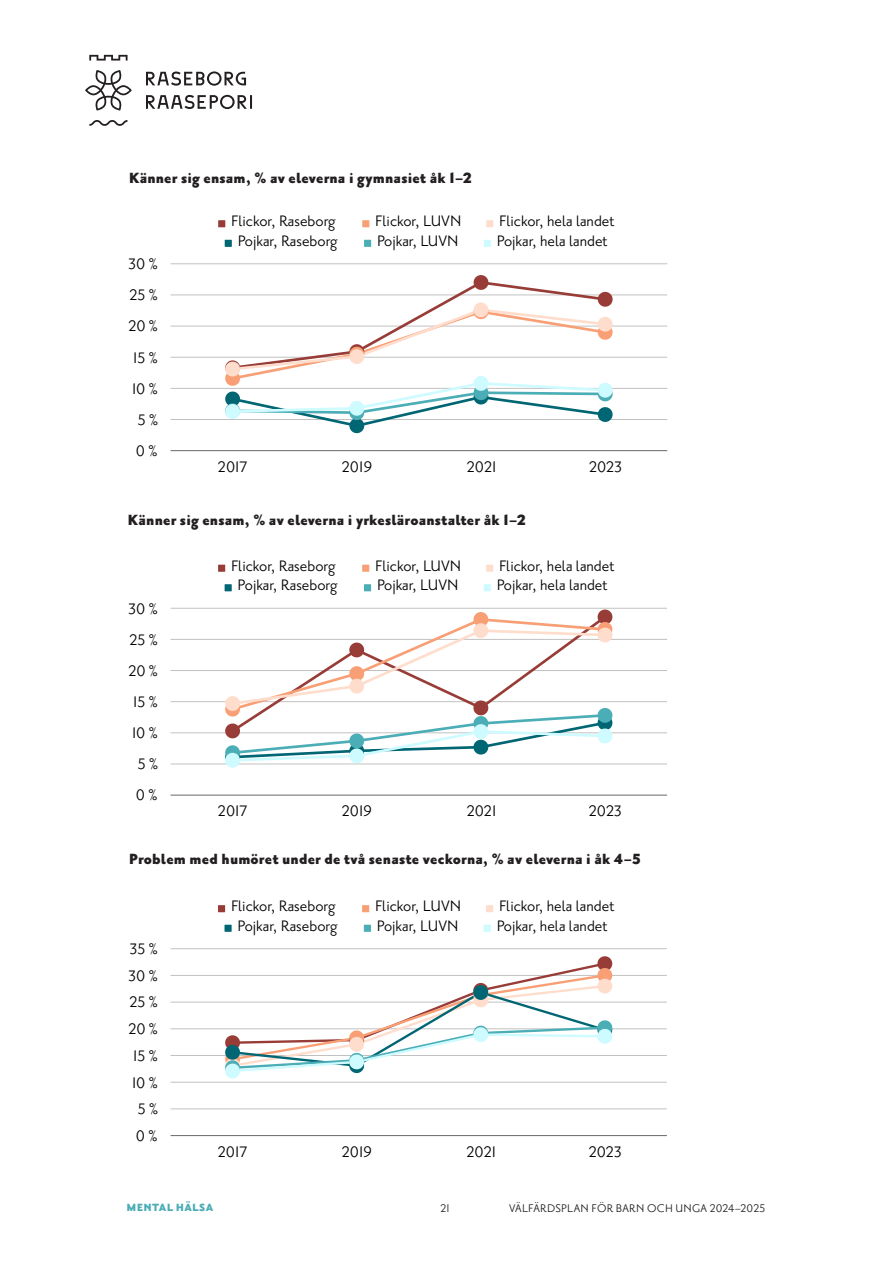
<style>
.page{position:relative;width:893px;height:1263px;background:#fff}
.page>*{position:absolute;margin:0;border:0;box-sizing:border-box;transform-origin:0 0}
.t1{font:18.45px "Priori Sans OT";color:#000}
.T_Rubrik{font:900 18px "Priori Sans OT";letter-spacing:.01em;color:#231f20}
.t2{font:13.5px "Priori Sans OT";letter-spacing:.02em;color:#231f20}
.Styckesubrik{font:900 12.75px "Priori Sans OT";letter-spacing:.025em;color:#4badb6}
</style>
<div class="page">
<svg style="left:85px;top:55px;width:167px;height:71px"></svg>
<svg style="left:218px;top:565px;width:7px;height:7px"></svg>
<svg style="left:362px;top:565px;width:7px;height:7px"></svg>
<svg style="left:486px;top:565px;width:7px;height:7px"></svg>
<svg style="left:225px;top:584px;width:7px;height:7px"></svg>
<svg style="left:364px;top:584px;width:7px;height:7px"></svg>
<svg style="left:484px;top:584px;width:7px;height:7px"></svg>
<hr style="left:171px;top:764px;width:496px;height:1px;background:#000">
<hr style="left:171px;top:732px;width:496px;height:1px;background:#000">
<hr style="left:171px;top:701px;width:496px;height:1px;background:#000">
<hr style="left:171px;top:670px;width:496px;height:1px;background:#000">
<hr style="left:171px;top:639px;width:496px;height:1px;background:#000">
<hr style="left:171px;top:608px;width:496px;height:1px;background:#000">
<hr style="left:171px;top:795px;width:496px;height:1px;background:#000">
<svg style="left:225px;top:609px;width:387px;height:159px"></svg>
<svg style="left:218px;top:905px;width:7px;height:7px"></svg>
<svg style="left:362px;top:905px;width:7px;height:7px"></svg>
<svg style="left:486px;top:905px;width:7px;height:7px"></svg>
<svg style="left:225px;top:925px;width:7px;height:7px"></svg>
<svg style="left:364px;top:925px;width:7px;height:7px"></svg>
<svg style="left:484px;top:925px;width:7px;height:7px"></svg>
<hr style="left:171px;top:1108px;width:496px;height:1px;background:#000">
<hr style="left:171px;top:1082px;width:496px;height:1px;background:#000">
<hr style="left:171px;top:1055px;width:496px;height:1px;background:#000">
<hr style="left:171px;top:1028px;width:496px;height:1px;background:#000">
<hr style="left:171px;top:1002px;width:496px;height:1px;background:#000">
<hr style="left:171px;top:975px;width:496px;height:1px;background:#000">
<hr style="left:171px;top:948px;width:496px;height:1px;background:#000">
<hr style="left:171px;top:1135px;width:496px;height:1px;background:#000">
<svg style="left:225px;top:956px;width:387px;height:122px"></svg>
<svg style="left:218px;top:220px;width:7px;height:7px"></svg>
<svg style="left:362px;top:220px;width:7px;height:7px"></svg>
<svg style="left:486px;top:220px;width:7px;height:7px"></svg>
<svg style="left:225px;top:240px;width:7px;height:7px"></svg>
<svg style="left:364px;top:240px;width:7px;height:7px"></svg>
<svg style="left:484px;top:240px;width:7px;height:7px"></svg>
<hr style="left:171px;top:419px;width:496px;height:1px;background:#000">
<hr style="left:171px;top:388px;width:496px;height:1px;background:#000">
<hr style="left:171px;top:357px;width:496px;height:1px;background:#000">
<hr style="left:171px;top:326px;width:496px;height:1px;background:#000">
<hr style="left:171px;top:295px;width:496px;height:1px;background:#000">
<hr style="left:171px;top:263px;width:496px;height:1px;background:#000">
<hr style="left:171px;top:450px;width:496px;height:1px;background:#000">
<svg style="left:225px;top:275px;width:388px;height:158px"></svg>
<p class="T_Rubrik" style="left:129px;top:169px;width:345px">Känner sig ensam, % av eleverna i gymnasiet åk 1–2</p>
<p class="t1" style="left:231px;top:212px;width:106px">Flickor, Raseborg</p>
<p class="t1" style="left:375px;top:212px;width:88px">Flickor, LUVN</p>
<p class="t1" style="left:499px;top:212px;width:117px">Flickor, hela landet</p>
<p class="t1" style="left:238px;top:231px;width:101px">Pojkar, Raseborg</p>
<p class="t1" style="left:377px;top:231px;width:83px">Pojkar, LUVN</p>
<p class="t1" style="left:497px;top:231px;width:112px">Pojkar, hela landet</p>
<p class="t1" style="left:129px;top:254px;width:31px">30%</p>
<p class="t1" style="left:130px;top:285px;width:30px">25%</p>
<p class="t1" style="left:128px;top:317px;width:31px">20%</p>
<p class="t1" style="left:133px;top:348px;width:26px">15%</p>
<p class="t1" style="left:132px;top:379px;width:27px">10%</p>
<p class="t1" style="left:138px;top:410px;width:22px">5%</p>
<p class="t1" style="left:136px;top:441px;width:23px">0%</p>
<p class="t1" style="left:218px;top:457px;width:31px">2017</p>
<p class="t1" style="left:342px;top:457px;width:32px">2019</p>
<p class="t1" style="left:467px;top:457px;width:31px">2021</p>
<p class="t1" style="left:589px;top:457px;width:34px">2023</p>
<p class="T_Rubrik" style="left:128px;top:510px;width:400px">Känner sig ensam, % av eleverna i yrkesläroanstalter åk 1–2</p>
<p class="t1" style="left:129px;top:599px;width:31px">30%</p>
<p class="t1" style="left:130px;top:630px;width:30px">25%</p>
<p class="t1" style="left:128px;top:661px;width:31px">20%</p>
<p class="t1" style="left:133px;top:692px;width:26px">15%</p>
<p class="t1" style="left:132px;top:723px;width:27px">10%</p>
<p class="t1" style="left:138px;top:754px;width:22px">5%</p>
<p class="t1" style="left:136px;top:785px;width:23px">0%</p>
<p class="t1" style="left:231px;top:556px;width:106px">Flickor, Raseborg</p>
<p class="t1" style="left:375px;top:556px;width:88px">Flickor, LUVN</p>
<p class="t1" style="left:499px;top:556px;width:117px">Flickor, hela landet</p>
<p class="t1" style="left:238px;top:576px;width:101px">Pojkar, Raseborg</p>
<p class="t1" style="left:377px;top:576px;width:83px">Pojkar, LUVN</p>
<p class="t1" style="left:497px;top:576px;width:112px">Pojkar, hela landet</p>
<p class="t1" style="left:218px;top:801px;width:31px">2017</p>
<p class="t1" style="left:342px;top:801px;width:32px">2019</p>
<p class="t1" style="left:467px;top:801px;width:31px">2021</p>
<p class="t1" style="left:589px;top:801px;width:34px">2023</p>
<p class="T_Rubrik" style="left:129px;top:849px;width:514px">Problem med humöret under de två senaste veckorna, % av eleverna i åk 4–5</p>
<p class="t1" style="left:130px;top:939px;width:29px">35%</p>
<p class="t1" style="left:129px;top:966px;width:31px">30%</p>
<p class="t1" style="left:130px;top:992px;width:30px">25%</p>
<p class="t1" style="left:128px;top:1019px;width:31px">20%</p>
<p class="t1" style="left:133px;top:1046px;width:26px">15%</p>
<p class="t1" style="left:132px;top:1073px;width:27px">10%</p>
<p class="t1" style="left:138px;top:1099px;width:22px">5%</p>
<p class="t1" style="left:136px;top:1126px;width:23px">0%</p>
<p class="t1" style="left:231px;top:896px;width:106px">Flickor, Raseborg</p>
<p class="t1" style="left:375px;top:896px;width:88px">Flickor, LUVN</p>
<p class="t1" style="left:499px;top:896px;width:117px">Flickor, hela landet</p>
<p class="t1" style="left:238px;top:916px;width:101px">Pojkar, Raseborg</p>
<p class="t1" style="left:377px;top:916px;width:83px">Pojkar, LUVN</p>
<p class="t1" style="left:497px;top:916px;width:112px">Pojkar, hela landet</p>
<p class="t1" style="left:218px;top:1142px;width:31px">2017</p>
<p class="t1" style="left:342px;top:1142px;width:32px">2019</p>
<p class="t1" style="left:467px;top:1142px;width:31px">2021</p>
<p class="t1" style="left:589px;top:1142px;width:34px">2023</p>
<p class="Styckesubrik" style="left:126px;top:1201px;width:88px">MENTAL HÄLSA</p>
<p class="t2" style="left:441px;top:1201px;width:10px">21</p>
<p class="t2" style="left:509px;top:1201px;width:258px">VÄLFÄRDSPLAN FÖR BARN OCH UNGA 2024–2025</p>
</div>
